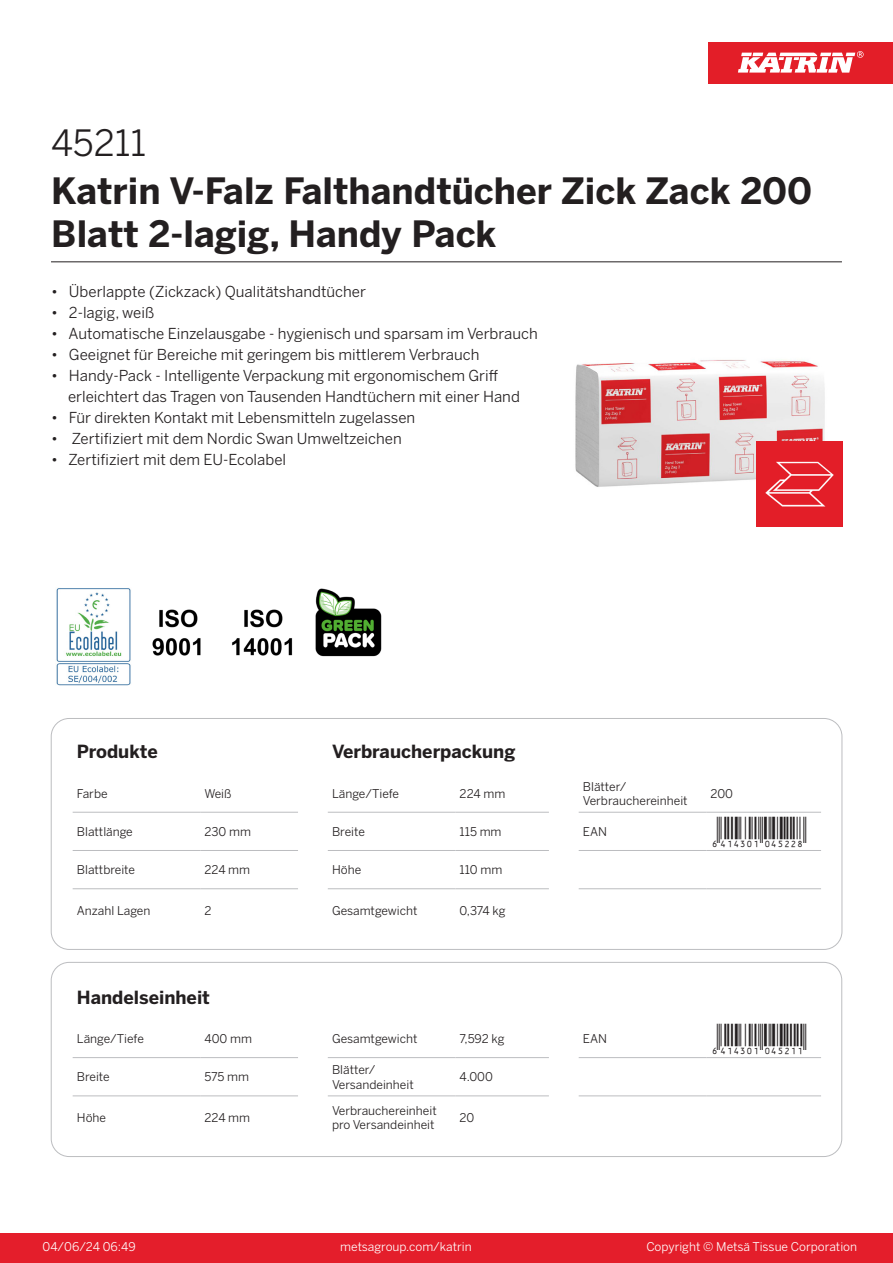
<style>
.page{position:relative;width:893px;height:1263px;background:#fff}
.page>*{position:absolute;margin:0;border:0;box-sizing:border-box;transform-origin:0 0}
.Product_Name{font:700 36px/43.2px "Benton Sans";color:#231f20}
.External_material_co{font:36px "Benton Sans";color:#231f20}
.T_EAN{font:30px "Viisas EAN Matala";color:#231f20}
.T_TableHeader{font:700 18px "Benton Sans";color:#231f20}
.MarketingBullets{font:15px/21px "Benton Sans";color:#231f20}
.T_TableBody{font:12px/14.4px "Benton Sans";color:#231f20}
.t1{font:12px "Benton Sans";color:#fff}
</style>
<div class="page">
<div style="left:0;top:1233px;width:893px;height:30px;background:#e41e2b"></div>
<div style="left:708px;top:43px;width:185px;height:41px;background:#e31e28"></div>
<svg style="left:738px;top:51px;width:126px;height:22px"></svg>
<hr style="left:73px;top:812px;width:127px;height:1px;background:#bcbdc0">
<hr style="left:200px;top:812px;width:98px;height:1px;background:#bcbdc0">
<hr style="left:328px;top:812px;width:127px;height:1px;background:#bcbdc0">
<hr style="left:455px;top:812px;width:94px;height:1px;background:#bcbdc0">
<hr style="left:579px;top:812px;width:127px;height:1px;background:#bcbdc0">
<hr style="left:706px;top:812px;width:115px;height:1px;background:#bcbdc0">
<hr style="left:73px;top:850px;width:127px;height:1px;background:#bcbdc0">
<hr style="left:200px;top:850px;width:98px;height:1px;background:#bcbdc0">
<hr style="left:328px;top:850px;width:127px;height:1px;background:#bcbdc0">
<hr style="left:455px;top:850px;width:94px;height:1px;background:#bcbdc0">
<hr style="left:579px;top:850px;width:127px;height:1px;background:#bcbdc0">
<hr style="left:706px;top:850px;width:115px;height:1px;background:#bcbdc0">
<hr style="left:73px;top:888px;width:127px;height:1px;background:#bcbdc0">
<hr style="left:200px;top:888px;width:98px;height:1px;background:#bcbdc0">
<hr style="left:328px;top:888px;width:127px;height:1px;background:#bcbdc0">
<hr style="left:455px;top:888px;width:94px;height:1px;background:#bcbdc0">
<hr style="left:579px;top:888px;width:127px;height:1px;background:#bcbdc0">
<hr style="left:706px;top:888px;width:115px;height:1px;background:#bcbdc0">
<div style="left:51px;top:718px;width:791px;height:231px;border:1px solid #bcbdc0;border-radius:18px"></div>
<hr style="left:73px;top:1057px;width:127px;height:1px;background:#bcbdc0">
<hr style="left:200px;top:1057px;width:98px;height:1px;background:#bcbdc0">
<hr style="left:328px;top:1057px;width:127px;height:1px;background:#bcbdc0">
<hr style="left:455px;top:1057px;width:94px;height:1px;background:#bcbdc0">
<hr style="left:579px;top:1057px;width:127px;height:1px;background:#bcbdc0">
<hr style="left:706px;top:1057px;width:115px;height:1px;background:#bcbdc0">
<hr style="left:73px;top:1095px;width:127px;height:1px;background:#bcbdc0">
<hr style="left:200px;top:1095px;width:98px;height:1px;background:#bcbdc0">
<hr style="left:328px;top:1095px;width:127px;height:1px;background:#bcbdc0">
<hr style="left:455px;top:1095px;width:94px;height:1px;background:#bcbdc0">
<hr style="left:579px;top:1095px;width:127px;height:1px;background:#bcbdc0">
<hr style="left:706px;top:1095px;width:115px;height:1px;background:#bcbdc0">
<div style="left:51px;top:962px;width:791px;height:195px;border:1px solid #bcbdc0;border-radius:18px"></div>
<img style="left:575px;top:360px;width:263px;height:167px">
<img style="left:56px;top:588px;width:75px;height:98px">
<img style="left:152px;top:609px;width:49px;height:47px">
<img style="left:232px;top:609px;width:61px;height:47px">
<img style="left:315px;top:588px;width:67px;height:69px">
<img style="left:757px;top:442px;width:85px;height:85px">
<hr style="left:51px;top:261px;width:791px;height:1px;background:#231f20">
<p class="External_material_co" style="left:51px;top:121px;width:97px">45211</p>
<p class="Product_Name" style="left:51px;top:170px;width:763px">Katrin V-Falz Falthandtücher Zick Zack 200<br>Blatt 2-lagig, Handy Pack</p>
<p class="MarketingBullets" style="left:51px;top:281px;width:316px">• Überlappte (Zickzack) Qualitätshandtücher</p>
<p class="MarketingBullets" style="left:51px;top:302px;width:105px">• 2-lagig, weiß</p>
<p class="MarketingBullets" style="left:51px;top:323px;width:488px">• Automatische Einzelausgabe - hygienisch und sparsam im Verbrauch</p>
<p class="MarketingBullets" style="left:51px;top:344px;width:430px">• Geeignet für Bereiche mit geringem bis mittlerem Verbrauch</p>
<p class="MarketingBullets" style="left:68px;top:365px;width:453px;text-indent:-17px">• Handy-Pack - Intelligente Verpackung mit ergonomischem Griff erleichtert das Tragen von Tausenden Handtüchern mit einer Hand</p>
<p class="MarketingBullets" style="left:51px;top:407px;width:366px">• Für direkten Kontakt mit Lebensmitteln zugelassen</p>
<p class="MarketingBullets" style="left:51px;top:428px;width:352px">• Zertifiziert mit dem Nordic Swan Umweltzeichen</p>
<p class="MarketingBullets" style="left:51px;top:449px;width:237px">• Zertifiziert mit dem EU-Ecolabel</p>
<p class="T_TableHeader" style="left:77px;top:740px;width:82px">Produkte</p>
<p class="T_TableHeader" style="left:332px;top:740px;width:185px">Verbraucherpackung</p>
<p class="T_TableBody" style="left:77px;top:786px;width:32px">Farbe</p>
<p class="T_TableBody" style="left:204px;top:786px;width:29px">Weiß</p>
<p class="T_TableBody" style="left:332px;top:786px;width:68px">Länge/Tiefe</p>
<p class="T_TableBody" style="left:460px;top:786px;width:47px">224 mm</p>
<p class="T_TableBody" style="left:583px;top:779px;width:45px">Blätter/</p>
<p class="T_TableBody" style="left:583px;top:793px;width:106px">Verbrauchereinheit</p>
<p class="T_TableBody" style="left:710px;top:786px;width:24px">200</p>
<p class="T_TableBody" style="left:77px;top:824px;width:57px">Blattlänge</p>
<p class="T_TableBody" style="left:204px;top:824px;width:48px">230 mm</p>
<p class="T_TableBody" style="left:332px;top:824px;width:34px">Breite</p>
<p class="T_TableBody" style="left:460px;top:824px;width:43px">115 mm</p>
<p class="T_TableBody" style="left:583px;top:824px;width:26px">EAN</p>
<p class="T_EAN" style="left:710px;top:816px;width:97px">*6414301045228*</p>
<p class="T_TableBody" style="left:77px;top:863px;width:60px">Blattbreite</p>
<p class="T_TableBody" style="left:204px;top:863px;width:47px">224 mm</p>
<p class="T_TableBody" style="left:332px;top:863px;width:31px">Höhe</p>
<p class="T_TableBody" style="left:460px;top:863px;width:44px">110 mm</p>
<p class="T_TableBody" style="left:77px;top:903px;width:75px">Anzahl Lagen</p>
<p class="T_TableBody" style="left:204px;top:903px;width:9px">2</p>
<p class="T_TableBody" style="left:332px;top:903px;width:87px">Gesamtgewicht</p>
<p class="T_TableBody" style="left:460px;top:903px;width:48px">0,374 kg</p>
<p class="T_TableHeader" style="left:77px;top:986px;width:135px">Handelseinheit</p>
<p class="T_TableBody" style="left:77px;top:1032px;width:68px">Länge/Tiefe</p>
<p class="T_TableBody" style="left:204px;top:1032px;width:49px">400 mm</p>
<p class="T_TableBody" style="left:332px;top:1032px;width:87px">Gesamtgewicht</p>
<p class="T_TableBody" style="left:460px;top:1032px;width:47px">7,592 kg</p>
<p class="T_TableBody" style="left:583px;top:1032px;width:26px">EAN</p>
<p class="T_EAN" style="left:710px;top:1023px;width:97px">*6414301045211*</p>
<p class="T_TableBody" style="left:77px;top:1070px;width:34px">Breite</p>
<p class="T_TableBody" style="left:204px;top:1070px;width:46px">575 mm</p>
<p class="T_TableBody" style="left:332px;top:1063px;width:45px">Blätter/</p>
<p class="T_TableBody" style="left:332px;top:1077px;width:83px">Versandeinheit</p>
<p class="T_TableBody" style="left:460px;top:1070px;width:35px">4.000</p>
<p class="T_TableBody" style="left:77px;top:1110px;width:31px">Höhe</p>
<p class="T_TableBody" style="left:204px;top:1110px;width:47px">224 mm</p>
<p class="T_TableBody" style="left:332px;top:1103px;width:106px">Verbrauchereinheit pro Versandeinheit</p>
<p class="T_TableBody" style="left:460px;top:1110px;width:16px">20</p>
<p class="t1" style="left:43px;top:1239px;width:95px">04/06/24 06:49</p>
<p class="t1" style="left:340px;top:1239px;width:133px">metsagroup.com/katrin</p>
<p class="t1" style="left:646px;top:1239px;width:212px">Copyright © Metsä Tissue Corporation</p>
</div>
